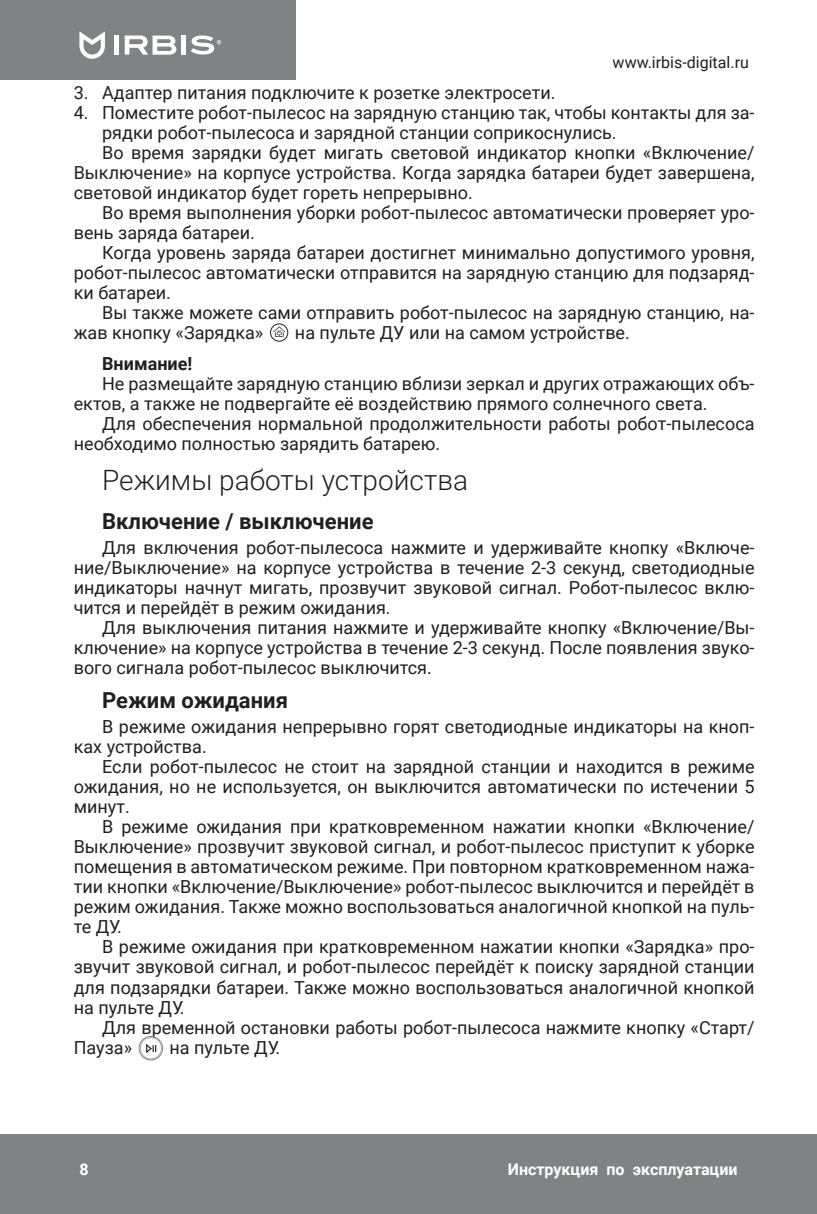
<style>
.page{position:relative;width:817px;height:1214px;background:#fff}
.page>*{position:absolute;margin:0;border:0;box-sizing:border-box;transform-origin:0 0}
.t1{font:300 28px "Roboto";color:#231f20}
.t2{font:700 22px "Roboto";color:#231f20}
.t3{font:18px/20px "Roboto";color:#231f20;text-align:justify}
.t4{font:700 18px "Roboto";color:#231f20}
.t5{font:700 16px "Roboto";color:#fff}
.t6{font:16px "Roboto";color:#231f20}
</style>
<div class="page">
<div style="left:0;top:1134px;width:816px;height:79px;background:#808285"></div>
<div style="left:0;top:0;width:295px;height:79px;background:#808285"></div>
<svg style="left:79px;top:31px;width:26px;height:28px"></svg>
<div style="left:114px;top:36px;width:5px;height:19px;background:#fff"></div>
<svg style="left:125px;top:36px;width:51px;height:19px"></svg>
<div style="left:181px;top:36px;width:5px;height:19px;background:#fff"></div>
<svg style="left:191px;top:35px;width:30px;height:20px"></svg>
<div style="left:270px;top:323px;width:18px;height:18px;border:1px solid #231f20;border-radius:50%"></div>
<svg style="left:273px;top:326px;width:12px;height:10px"></svg>
<div style="left:139px;top:1036px;width:24px;height:23px;border:1px solid #818386;border-radius:50%"></div>
<div style="left:140px;top:1037px;width:21px;height:21px;border:1px solid #adaeb2;border-radius:50%"></div>
<svg style="left:146px;top:1044px;width:10px;height:8px"></svg>
<p class="t6" style="left:612px;top:51px;width:138px">www.irbis-digital.ru</p>
<p class="t3" style="left:74px;top:81px;width:483px">3. Адаптер питания подключите к розетке электросети.</p>
<p class="t3" style="left:74px;top:101px;width:682px">4. Поместите робот-пылесос на зарядную станцию так, чтобы контакты для за-</p>
<p class="t3" style="left:102px;top:121px;width:516px">рядки робот-пылесоса и зарядной станции соприкоснулись.</p>
<p class="t3" style="left:102px;top:141px;width:653px">Во время зарядки будет мигать световой индикатор кнопки «Включение/</p>
<p class="t3" style="left:74px;top:161px;width:682px">Выключение» на корпусе устройства. Когда зарядка батареи будет завершена,</p>
<p class="t3" style="left:74px;top:181px;width:400px">световой индикатор будет гореть непрерывно.</p>
<p class="t3" style="left:102px;top:201px;width:653px">Во время выполнения уборки робот-пылесос автоматически проверяет уро-</p>
<p class="t3" style="left:74px;top:221px;width:183px">вень заряда батареи.</p>
<p class="t3" style="left:102px;top:241px;width:653px">Когда уровень заряда батареи достигнет минимально допустимого уровня,</p>
<p class="t3" style="left:74px;top:261px;width:682px">робот-пылесос автоматически отправится на зарядную станцию для подзаряд-</p>
<p class="t3" style="left:74px;top:281px;width:99px">ки батареи.</p>
<p class="t3" style="left:102px;top:301px;width:653px">Вы также можете сами отправить робот-пылесос на зарядную станцию, на-</p>
<p class="t3" style="left:74px;top:321px;width:191px">жав кнопку «Зарядка»</p>
<p class="t3" style="left:295px;top:321px;width:336px">на пульте ДУ или на самом устройстве.</p>
<p class="t4" style="left:102px;top:351px;width:92px">Внимание!</p>
<p class="t3" style="left:74px;top:373px;width:682px;text-indent:28px">Не размещайте зарядную станцию вблизи зеркал и других отражающих объ&shy;ектов, а также не подвергайте её воздействию прямого солнечного света.</p>
<p class="t3" style="left:74px;top:413px;width:682px;text-indent:28px">Для обеспечения нормальной продолжительности работы робот-пылесоса необходимо полностью зарядить батарею.</p>
<h1 class="t1" style="left:102px;top:460px;width:367px">Режимы работы устройства</h1>
<p class="t2" style="left:102px;top:505px;width:273px">Включение / выключение</p>
<p class="t3" style="left:74px;top:537px;width:682px;text-indent:28px">Для включения робот-пылесоса нажмите и удерживайте кнопку «Включе&shy;ние/Выключение» на корпусе устройства в течение 2-3 секунд, светодиодные индикаторы начнут мигать, прозвучит звуковой сигнал. Робот-пылесос вклю&shy;чится и перейдёт в режим ожидания.</p>
<p class="t3" style="left:74px;top:617px;width:682px;text-indent:28px">Для выключения питания нажмите и удерживайте кнопку «Включение/Вы&shy;ключение» на корпусе устройства в течение 2-3 секунд. После появления звуко&shy;вого сигнала робот-пылесос выключится.</p>
<p class="t2" style="left:102px;top:684px;width:187px">Режим ожидания</p>
<p class="t3" style="left:74px;top:716px;width:682px;text-indent:28px">В режиме ожидания непрерывно горят светодиодные индикаторы на кноп&shy;ках устройства.</p>
<p class="t3" style="left:74px;top:756px;width:682px;text-indent:28px">Если робот-пылесос не стоит на зарядной станции и находится в режиме ожидания, но не используется, он выключится автоматически по истечении 5 минут.</p>
<p class="t3" style="left:74px;top:816px;width:682px;text-indent:28px">В режиме ожидания при кратковременном нажатии кнопки «Включение/ Выключение» прозвучит звуковой сигнал, и робот-пылесос приступит к уборке помещения в автоматическом режиме. При повторном кратковременном нажа&shy;тии кнопки «Включение/Выключение» робот-пылесос выключится и перейдёт в режим ожидания. Также можно воспользоваться аналогичной кнопкой на пуль&shy;те ДУ.</p>
<p class="t3" style="left:74px;top:936px;width:682px;text-indent:28px">В режиме ожидания при кратковременном нажатии кнопки «Зарядка» про&shy;звучит звуковой сигнал, и робот-пылесос перейдёт к поиску зарядной станции для подзарядки батареи. Также можно воспользоваться аналогичной кнопкой на пульте ДУ.</p>
<p class="t3" style="left:74px;top:1016px;width:682px;text-indent:28px">Для временной остановки работы робот-пылесоса нажмите кнопку «Старт/<br>Пауза»</p>
<p class="t3" style="left:169px;top:1036px;width:112px">на пульте ДУ.</p>
<p class="t5" style="left:80px;top:1157px;width:11px">8</p>
<p class="t5" style="left:507px;top:1157px;width:231px">Инструкция по эксплуатации</p>
</div>
